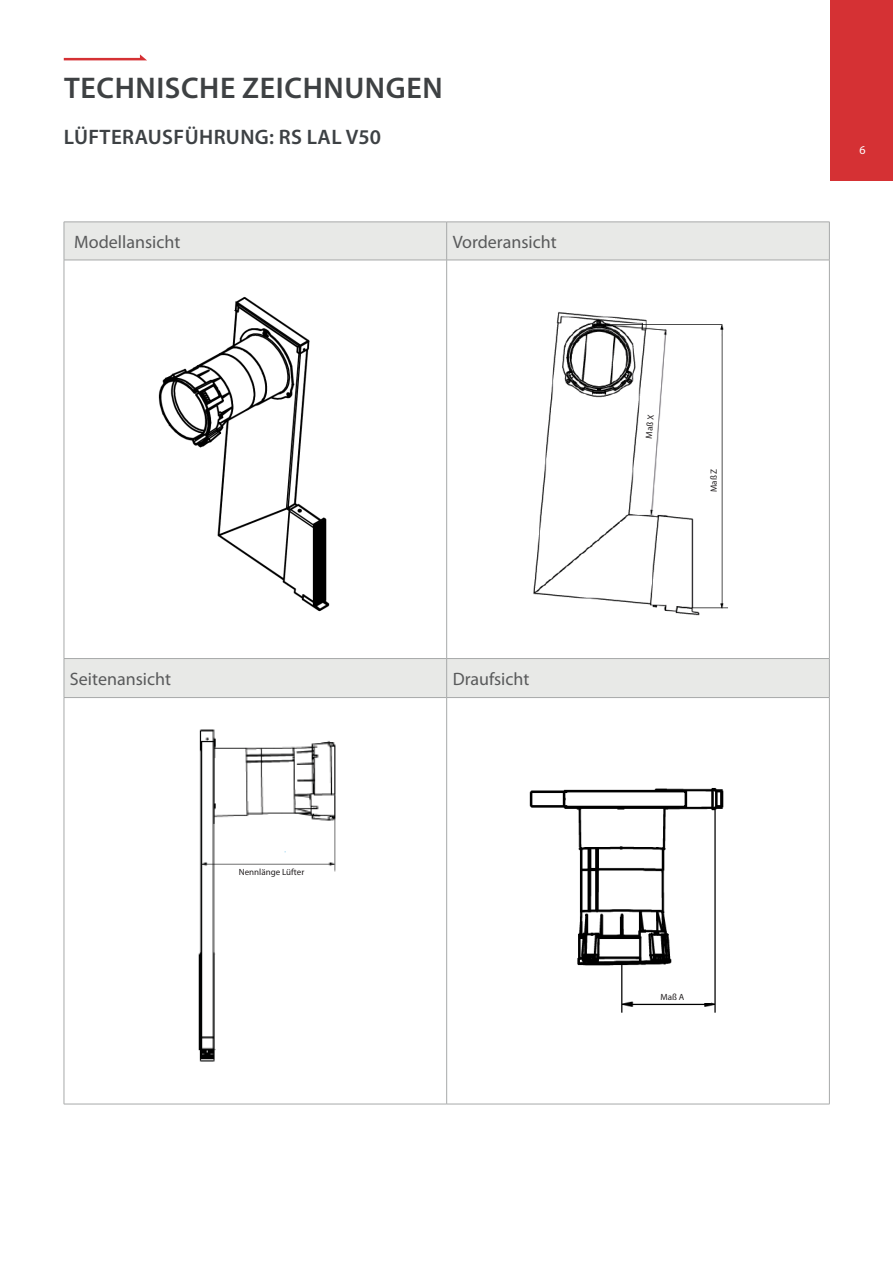
<style>
.page{position:relative;width:893px;height:1263px;background:#fff}
.page>*{position:absolute;margin:0;border:0;box-sizing:border-box;transform-origin:0 0}
.Kapitel-Headline{font:600 30px "Myriad Pro";letter-spacing:.02em;color:#3e4143}
.Baureihe-Headline{font:600 21px "Myriad Pro";letter-spacing:.02em;color:#3d4144}
.t1{font:18px "Myriad Pro";color:#595a5b}
.Seitenzahl{font:12px "Myriad Pro";color:#fff}
.t2{font:9px "Myriad Pro";color:#231f20}
</style>
<div class="page">
<svg style="left:64px;top:54px;width:83px;height:6px"></svg>
<div style="left:830px;top:0;width:63px;height:181px;background:#d53134"></div>
<svg style="left:65px;top:223px;width:764px;height:474px"></svg>
<hr style="left:64px;top:222px;width:383px;height:1px;background:#a7a9a9">
<hr style="left:64px;top:222px;width:1px;height:38px;background:#a7a9a9">
<hr style="left:64px;top:260px;width:383px;height:1px;background:#a7a9a9">
<hr style="left:64px;top:260px;width:1px;height:398px;background:#a7a9a9">
<hr style="left:64px;top:658px;width:383px;height:1px;background:#a7a9a9">
<hr style="left:64px;top:659px;width:1px;height:38px;background:#a7a9a9">
<hr style="left:64px;top:697px;width:383px;height:1px;background:#a7a9a9">
<hr style="left:64px;top:698px;width:1px;height:406px;background:#a7a9a9">
<hr style="left:64px;top:1104px;width:383px;height:1px;background:#a7a9a9">
<hr style="left:447px;top:222px;width:383px;height:1px;background:#a7a9a9">
<hr style="left:446px;top:222px;width:1px;height:38px;background:#a7a9a9">
<hr style="left:829px;top:222px;width:1px;height:38px;background:#a7a9a9">
<hr style="left:447px;top:260px;width:383px;height:1px;background:#a7a9a9">
<hr style="left:446px;top:260px;width:1px;height:398px;background:#a7a9a9">
<hr style="left:829px;top:260px;width:1px;height:398px;background:#a7a9a9">
<hr style="left:447px;top:658px;width:383px;height:1px;background:#a7a9a9">
<hr style="left:446px;top:659px;width:1px;height:38px;background:#a7a9a9">
<hr style="left:829px;top:659px;width:1px;height:38px;background:#a7a9a9">
<hr style="left:447px;top:697px;width:383px;height:1px;background:#a7a9a9">
<hr style="left:446px;top:698px;width:1px;height:406px;background:#a7a9a9">
<hr style="left:829px;top:698px;width:1px;height:406px;background:#a7a9a9">
<hr style="left:447px;top:1104px;width:383px;height:1px;background:#a7a9a9">
<img style="left:148px;top:288px;width:215px;height:333px">
<img style="left:529px;top:303px;width:206px;height:324px">
<img style="left:198px;top:729px;width:138px;height:333px">
<img style="left:529px;top:788px;width:195px;height:225px">
<div style="left:634px;top:991px;width:77px;height:11px;background:#fff"></div>
<p class="Kapitel-Headline" style="left:64px;top:69px;width:380px">TECHNISCHE ZEICHNUNGEN</p>
<p class="Baureihe-Headline" style="left:64px;top:123px;width:319px">LÜFTERAUSFÜHRUNG: RS LAL V50</p>
<p class="t1" style="left:74px;top:231px;width:108px">Modellansicht</p>
<p class="t1" style="left:453px;top:231px;width:105px">Vorderansicht</p>
<p class="t1" style="left:70px;top:668px;width:103px">Seitenansicht</p>
<p class="t1" style="left:453px;top:668px;width:78px">Draufsicht</p>
<p class="t2" style="left:239px;top:866px;width:67px">Nennlänge Lüfter</p>
<p class="t2" style="left:643px;top:438px;width:25px;rotate:-85deg">Maß X</p>
<p class="t2" style="left:708px;top:492px;width:25px;rotate:-90deg">Maß Z</p>
<p class="t2" style="left:660px;top:991px;width:25px">Maß A</p>
<p class="Seitenzahl" style="left:859px;top:143px;width:8px">6</p>
</div>
